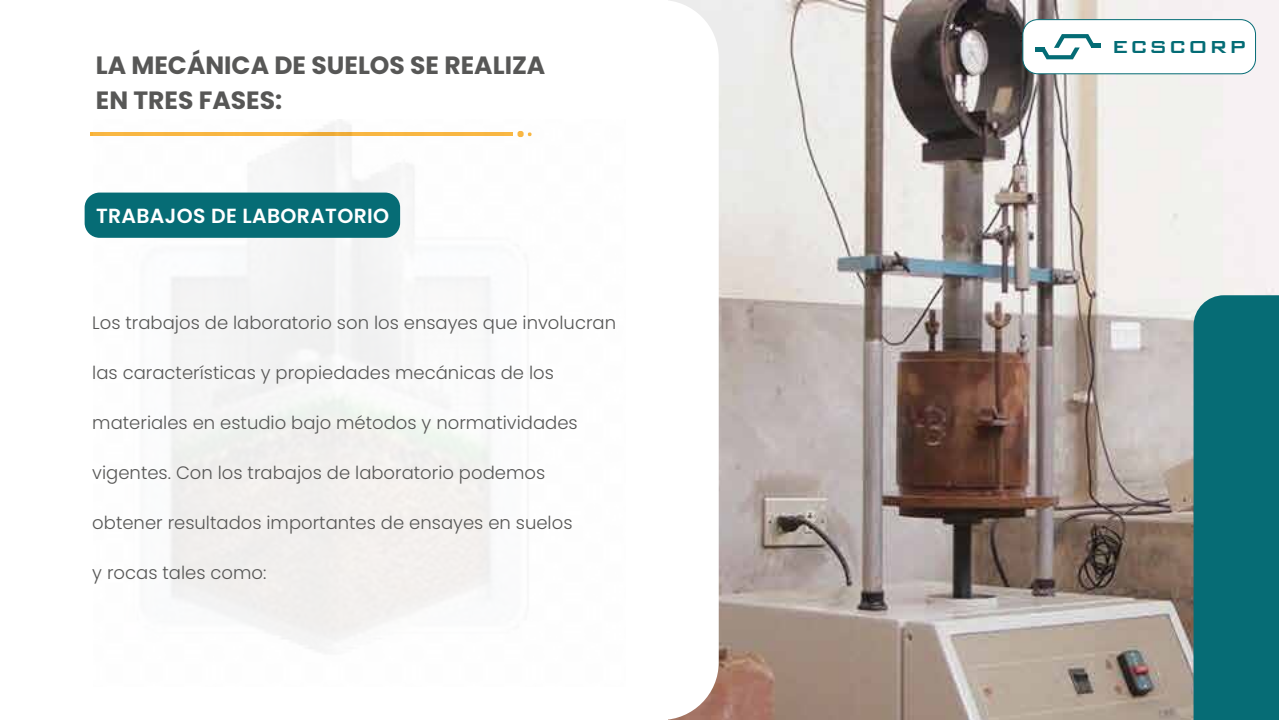
<style>
.page{position:relative;width:1279px;height:720px;background:#fff}
.page>*{position:absolute;margin:0;border:0;box-sizing:border-box;transform-origin:0 0}
.t1{font:700 25px/35px "Poppins";color:#575756}
.t2{font:500 23.3px "Bank Gothic BT";letter-spacing:.035em;color:#046c75}
.t3{font:600 20.4px "Poppins";letter-spacing:.015em;color:#fff}
.t4{font:300 18px "Poppins";color:#575756}
</style>
<div class="page">
<img style="left:718px;top:0;width:560px;height:720px">
<div style="left:1193px;top:295px;width:85px;height:425px;background:#066c75"></div>
<svg style="left:90px;top:132px;width:4px;height:4px"></svg>
<img style="left:94px;top:120px;width:438px;height:531px">
<div style="left:85px;top:193px;width:315px;height:45px;background:#066c75;border-radius:15px"></div>
<div style="left:1022px;top:20px;width:233px;height:54px;background:#fff;border-radius:15px"></div>
<div style="left:1022px;top:19px;width:233px;height:55px;border:1px solid #056c75;border-radius:15px"></div>
<hr style="left:1091px;top:44px;width:10px;height:4px;background:#046c75">
<svg style="left:1039px;top:34px;width:57px;height:25px"></svg>
<hr style="left:1034px;top:48px;width:10px;height:4px;background:#046c75">
<h1 class="t1" style="left:96px;top:48px;width:451px">LA MECÁNICA DE SUELOS SE REALIZA<br>EN TRES FASES:</h1>
<p class="t3" style="left:96px;top:204px;width:294px">TRABAJOS DE LABORATORIO</p>
<p class="t4" style="left:92px;top:312px;width:525px">Los trabajos de laboratorio son los ensayes que involucran</p>
<p class="t4" style="left:92px;top:362px;width:463px">las características y propiedades mecánicas de los</p>
<p class="t4" style="left:92px;top:412px;width:487px">materiales en estudio bajo métodos y normatividades</p>
<p class="t4" style="left:92px;top:462px;width:454px">vigentes. Con los trabajos de laboratorio podemos</p>
<p class="t4" style="left:92px;top:512px;width:482px">obtener resultados importantes de ensayes en suelos</p>
<p class="t4" style="left:92px;top:562px;width:175px">y rocas tales como:</p>
<p class="t2" style="left:1111px;top:35px;width:136px">ECSCORP</p>
</div>
